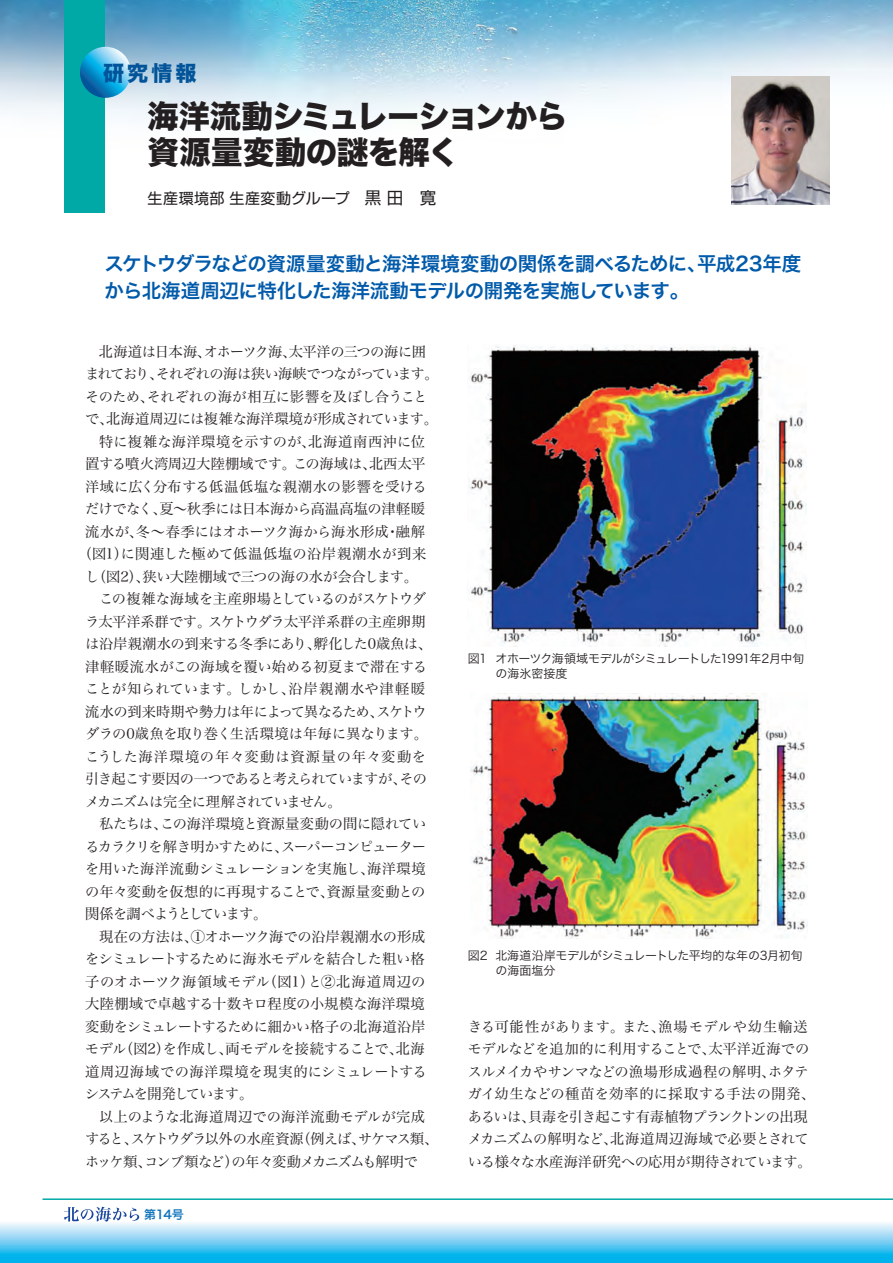
<style>
.page{position:relative;width:893px;height:1263px;background:#fff}
.page>*{position:absolute;margin:0;border:0;box-sizing:border-box;transform-origin:0 0}
.t1{font:31.5px/36px "Hira Kaku Std W8";letter-spacing:-.02em;color:#231f20}
.t2{font:21px "Hira Kaku Std W8";color:#01549a}
.t3{font:19.5px/26.2px "Hira Kaku Pro W6";letter-spacing:-.03em;color:#015aaa}
.t4{font:15px "Shin Go Pro";letter-spacing:.03em;color:#231f20}
.t5{font:14.25px/22.5px "Hira Min Pro W3";letter-spacing:-.02em;color:#231f20}
.t6{font:14.25px "Hira Min Pro W3";letter-spacing:.005em;color:#231f20}
.t7{font:14.25px "Hira Min Pro W3";letter-spacing:-.06em;color:#231f20}
.t8{font:14.25px "Hira Min Pro W3";letter-spacing:-.04em;color:#231f20}
.t9{font:14.25px "Hira Min Pro W3";letter-spacing:.025em;color:#231f20}
.t10{font:14.25px "Hira Min Pro W3";letter-spacing:-.08em;color:#231f20}
.t11{font:14.25px "Hira Min Pro W3";letter-spacing:-.045em;color:#231f20}
.t12{font:14.25px "Hira Min Pro W3";letter-spacing:-.075em;color:#231f20}
.t13{font:14.25px "Hira Min Pro W3";letter-spacing:-.085em;color:#231f20}
.t14{font:14.25px "Hira Min Pro W3";color:#231f20}
.t15{font:14.25px "Hira Min Pro W3";letter-spacing:.03em;color:#231f20}
.t16{font:14.25px "Hira Min Pro W3";letter-spacing:.015em;color:#231f20}
.t17{font:14.25px "Hira Min Pro W3";letter-spacing:.01em;color:#231f20}
.t18{font:14.25px "Hira Min Pro W3";letter-spacing:.07em;color:#231f20}
.t19{font:14.25px "Hira Min Pro W3";letter-spacing:-.07em;color:#231f20}
.t20{font:14.25px "Hira Min Pro W3";letter-spacing:-.115em;color:#231f20}
.t21{font:12px/15px "Hira Kaku Pro W3";letter-spacing:-.035em;color:#231f20}
.t22{font:12px "Hira Kaku Pro W6";letter-spacing:-.065em;color:#1074bc}
.s1{font-size:16.5px}
</style>
<div class="page">
<img style="left:0;top:0;width:893px;height:205px">
<svg style="left:0;top:1222px;width:893px;height:41px;background:#6acdf2"></svg>
<div style="left:64px;top:0;width:41px;height:213px;background:#00a9a5"></div>
<svg style="left:80px;top:47px;width:51px;height:51px;background:#42abda"></svg>
<svg style="left:60px;top:1206px;width:125px;height:46px"></svg>
<hr style="left:43px;top:1198px;width:850px;height:2px;background:#00a9a5">
<img style="left:468px;top:345px;width:338px;height:301px">
<img style="left:471px;top:693px;width:337px;height:246px">
<img style="left:731px;top:77px;width:98px;height:127px">
<p class="t2" style="left:103px;top:61px;width:95px">研究情報</p>
<p class="t1" style="left:148px;top:100px;width:422px">海洋流動シミュレーションから資源量変動の謎を解く</p>
<p class="t4" style="left:148px;top:186px;width:290px">生産環境部 生産変動グループ　<span class="s1">黒 田　寛</span></p>
<p class="t3" style="left:105px;top:250px;width:698px">スケトウダラなどの資源量変動と海洋環境変動の関係を調べるために、平成23年度から北海道周辺に特化した海洋流動モデルの開発を実施しています。</p>
<p class="t8" style="left:85px;top:339px;width:343px">　北海道は日本海、オホーツク海、太平洋の三つの海に囲</p>
<p class="t7" style="left:85px;top:362px;width:355px">まれており、それぞれの海は狭い海峡でつながっています。</p>
<p class="t5" style="left:85px;top:384px;width:344px">そのため、それぞれの海が相互に影響を及ぼし合うこと</p>
<p class="t5" style="left:85px;top:406px;width:354px">で、北海道周辺には複雑な海洋環境が形成されています。</p>
<p class="t9" style="left:85px;top:429px;width:341px">　特に複雑な海洋環境を示すのが、北海道南西沖に位</p>
<p class="t5" style="left:85px;top:451px;width:342px">置する噴火湾周辺大陸棚域です。この海域は、北西太平</p>
<p class="t6" style="left:85px;top:474px;width:343px">洋域に広く分布する低温低塩な親潮水の影響を受ける</p>
<p class="t5" style="left:85px;top:496px;width:341px">だけでなく、夏～秋季には日本海から高温高塩の津軽暖</p>
<p class="t14" style="left:85px;top:519px;width:342px">流水が、冬～春季にはオホーツク海から海氷形成・融解</p>
<p class="t15" style="left:78px;top:542px;width:350px">（図1）に関連した極めて低温低塩の沿岸親潮水が到来</p>
<p class="t5" style="left:85px;top:564px;width:335px">し（図2）、狭い大陸棚域で三つの海の水が会合します。</p>
<p class="t5" style="left:85px;top:586px;width:343px">　この複雑な海域を主産卵場としているのがスケトウダ</p>
<p class="t5" style="left:85px;top:609px;width:342px">ラ太平洋系群です。スケトウダラ太平洋系群の主産卵期</p>
<p class="t5" style="left:85px;top:631px;width:349px">は沿岸親潮水の到来する冬季にあり、孵化した0歳魚は、</p>
<p class="t6" style="left:85px;top:654px;width:343px">津軽暖流水がこの海域を覆い始める初夏まで滞在する</p>
<p class="t6" style="left:85px;top:677px;width:341px">ことが知られています。しかし、沿岸親潮水や津軽暖</p>
<p class="t11" style="left:85px;top:699px;width:343px">流水の到来時期や勢力は年によって異なるため、スケトウ</p>
<p class="t5" style="left:85px;top:721px;width:344px">ダラの0歳魚を取り巻く生活環境は年毎に異なります。</p>
<p class="t18" style="left:85px;top:744px;width:343px">こうした海洋環境の年々変動は資源量の年々変動を</p>
<p class="t7" style="left:85px;top:767px;width:344px">引き起こす要因の一つであると考えられていますが、その</p>
<p class="t10" style="left:85px;top:789px;width:258px">メカニズムは完全に理解されていません。</p>
<p class="t5" style="left:85px;top:811px;width:343px">　私たちは、この海洋環境と資源量変動の間に隠れてい</p>
<p class="t12" style="left:85px;top:834px;width:342px">るカラクリを解き明かすために、スーパーコンピューター</p>
<p class="t5" style="left:85px;top:856px;width:342px">を用いた海洋流動シミュレーションを実施し、海洋環境</p>
<p class="t5" style="left:85px;top:879px;width:342px">の年々変動を仮想的に再現することで、資源量変動との</p>
<p class="t19" style="left:85px;top:902px;width:184px">関係を調べようとしています。</p>
<p class="t5" style="left:85px;top:924px;width:342px">　現在の方法は、①オホーツク海での沿岸親潮水の形成</p>
<p class="t8" style="left:85px;top:947px;width:341px">をシミュレートするために海氷モデルを結合した粗い格</p>
<p class="t16" style="left:85px;top:969px;width:342px">子のオホーツク海領域モデル（図1）と②北海道周辺の</p>
<p class="t6" style="left:85px;top:992px;width:341px">大陸棚域で卓越する十数キロ程度の小規模な海洋環境</p>
<p class="t5" style="left:85px;top:1014px;width:342px">変動をシミュレートするために細かい格子の北海道沿岸</p>
<p class="t5" style="left:85px;top:1036px;width:341px">モデル（図2）を作成し、両モデルを接続することで、北海</p>
<p class="t9" style="left:85px;top:1059px;width:343px">道周辺海域での海洋環境を現実的にシミュレートする</p>
<p class="t20" style="left:85px;top:1082px;width:170px">システムを開発しています。</p>
<p class="t17" style="left:85px;top:1104px;width:342px">　以上のような北海道周辺での海洋流動モデルが完成</p>
<p class="t10" style="left:85px;top:1127px;width:355px">すると、スケトウダラ以外の水産資源（例えば、サケマス類、</p>
<p class="t13" style="left:85px;top:1149px;width:334px">ホッケ類、コンブ類など）の年々変動メカニズムも解明で</p>
<p class="t22" style="left:144px;top:1204px;width:41px">第11号4号</p>
<p class="t21" style="left:495px;top:650px;width:311px;text-indent:-28px">図1 オホーツク海領域モデルがシミュレートした1991年2月中旬の海氷密接度</p>
<p class="t21" style="left:495px;top:947px;width:309px;text-indent:-28px">図2 北海道沿岸モデルがシミュレートした平均的な年の3月初旬の海面塩分</p>
<p class="t5" style="left:468px;top:1014px;width:349px">きる可能性があります。また、漁場モデルや幼生輸送モデルなどを追加的に利用することで、太平洋近海でのスルメイカやサンマなどの漁場形成過程の解明、ホタテガイ幼生などの種苗を効率的に採取する手法の開発、あるいは、貝毒を引き起こす有毒植物プランクトンの出現メカニズムの解明など、北海道周辺海域で必要とされている様々な水産海洋研究への応用が期待されています。</p>
</div>
